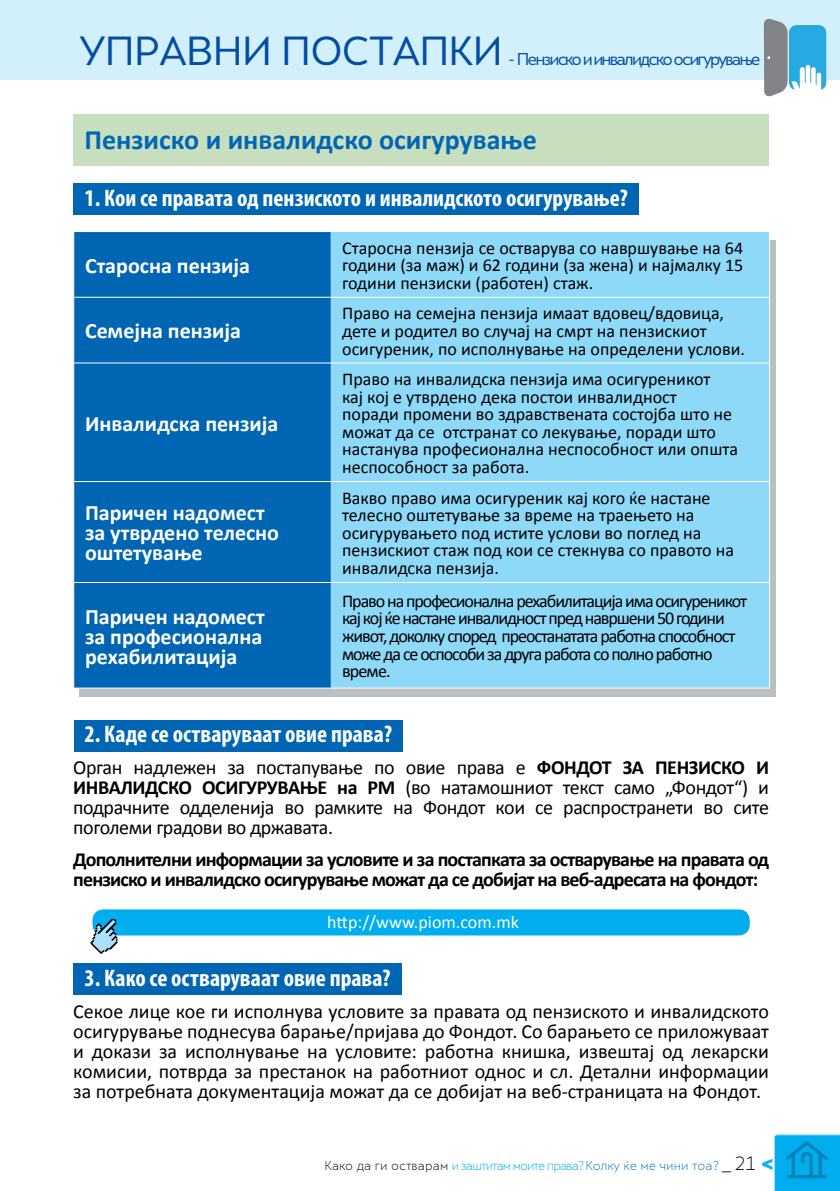
<style>
.page{position:relative;width:840px;height:1191px;background:#fff}
.page>*{position:absolute;margin:0;border:0;box-sizing:border-box;transform-origin:0 0}
.t1{font:38px "Skola Sans";letter-spacing:-.02em;color:#034ea2}
.t2{font:700 28px "Calibri";color:#0066b3}
.t3{font:700 condensed 24px "Myriad Pro";color:#fff}
.t4{font:700 22px/20px "Calibri";color:#fff}
.t5{font:20px/20px "Calibri";letter-spacing:-.015em;color:#000;text-align:justify}
.t6{font:700 20px/20px "Calibri";letter-spacing:-.04em;color:#000}
.t7{font:18px/17.6px "Calibri";color:#000}
.t8{font:18px/17.6px "Calibri";letter-spacing:-.06em;color:#000}
.t9{font:18px "Calibri";color:#fff}
.t10{font:16px "Skola Sans";letter-spacing:-.12em;color:#034ea2}
.t11{font:300 12px "Skola Sans";letter-spacing:-.005em;color:#00aeef}
.s1{font-weight:700}
.s2{color:#000}
.s3{color:#0072bc}
.s4{font-size:18px;color:#000}
.s5{font-weight:700;font-size:18px}
</style>
<div class="page">
<div style="left:0;top:0;width:839px;height:79px;background:#d2f0fc"></div>
<svg style="left:762px;top:1134px;width:77px;height:57px;background:#2bb6ea"></svg>
<div style="left:788px;top:25px;width:37px;height:65px;background:#27aae1;border-radius:8px"></div>
<svg style="left:763px;top:18px;width:57px;height:79px"></svg>
<div style="left:93px;top:910px;width:655px;height:24px;background:#00aeef;border-radius:10px"></div>
<div style="left:92px;top:909px;width:657px;height:26px;border:2px solid #00aeef;border-radius:10px"></div>
<svg style="left:90px;top:918px;width:28px;height:36px"></svg>
<div style="left:79px;top:282px;width:696px;height:415px;background:#bcbec0"></div>
<div style="left:73px;top:183px;width:565px;height:32px;background:#0066b3"></div>
<div style="left:75px;top:720px;width:328px;height:31px;background:#0066b3"></div>
<div style="left:73px;top:963px;width:328px;height:31px;background:#0066b3"></div>
<div style="left:73px;top:115px;width:695px;height:51px;background:#c7dfbf"></div>
<div style="left:74px;top:232px;width:256px;height:455px;background:#0066b3"></div>
<div style="left:330px;top:232px;width:438px;height:455px;background:#8ed8f8"></div>
<hr style="left:768px;top:232px;width:1px;height:65px;background:#fff">
<hr style="left:73px;top:297px;width:257px;height:1px;background:#fff">
<hr style="left:330px;top:297px;width:439px;height:1px;background:#fff">
<hr style="left:768px;top:298px;width:1px;height:64px;background:#fff">
<hr style="left:73px;top:362px;width:257px;height:1px;background:#fff">
<hr style="left:330px;top:362px;width:439px;height:1px;background:#fff">
<hr style="left:768px;top:363px;width:1px;height:118px;background:#fff">
<hr style="left:73px;top:481px;width:257px;height:1px;background:#fff">
<hr style="left:330px;top:481px;width:439px;height:1px;background:#fff">
<hr style="left:768px;top:482px;width:1px;height:100px;background:#fff">
<hr style="left:73px;top:582px;width:257px;height:1px;background:#fff">
<hr style="left:330px;top:582px;width:439px;height:1px;background:#fff">
<hr style="left:768px;top:583px;width:1px;height:104px;background:#fff">
<hr style="left:73px;top:687px;width:257px;height:1px;background:#fff">
<hr style="left:330px;top:687px;width:439px;height:1px;background:#fff">
<h1 class="t1" style="left:79px;top:28px;width:424px">УПРАВНИ ПОСТАПКИ</h1>
<p class="t10" style="left:508px;top:50px;width:253px">- Пензиско и инвалидско осигурување</p>
<h2 class="t2" style="left:84px;top:121px;width:453px">Пензиско и инвалидско осигурување</h2>
<h3 class="t3" style="left:84px;top:183px;width:544px">1. Кои се правата од пензиското и инвалидското осигурување?</h3>
<p class="t4" style="left:85px;top:255px;width:166px">Старосна пензија</p>
<p class="t4" style="left:85px;top:321px;width:157px">Семејна пензија</p>
<p class="t4" style="left:85px;top:413px;width:195px">Инвалидска пензија</p>
<p class="t4" style="left:85px;top:503px;width:195px">Паричен надомест за утврдено телесно оштетување</p>
<p class="t4" style="left:85px;top:606px;width:181px;text-align:justify">Паричен надомест за професионална рехабилитација</p>
<p class="t7" style="left:342px;top:239px;width:402px;text-align:justify">Старосна пензија се остварува со навршување на 64 години (за маж) и 62 години (за жена) и најмалку 15 години пензиски (работен) стаж.</p>
<p class="t7" style="left:342px;top:304px;width:404px">Право на семејна пензија имаат вдовец/вдовица, дете и родител во случај на смрт на пензискиот осигуреник, по исполнување на определени услови.</p>
<p class="t7" style="left:342px;top:370px;width:397px">Право на инвалидска пензија има осигуреникот<br>кај кој е утврдено дека постои инвалидност поради промени во здравствената состојба што не можат да се отстранат со лекување, поради што настанува професионална неспособност или општа неспособност за работа.</p>
<p class="t7" style="left:342px;top:489px;width:393px">Вакво право има осигуреник кај кого ќе настане телесно оштетување за време на траењето на осигурувањето под истите услови во поглед на пензискиот стаж под кои се стекнува со правото на инвалидска пензија.</p>
<p class="t8" style="left:342px;top:592px;width:406px">Право на професионална рехабилитација има осигуреникот кај кој ќе настане инвалидност пред навршени 50 години живот, доколку според преостанатата работна способност може да се оспособи за друга работа со полно работно време.</p>
<h3 class="t3" style="left:84px;top:719px;width:309px">2. Каде се остваруваат овие права?</h3>
<p class="t5" style="left:73px;top:757px;width:697px">Орган надлежен за постапување по овие права е <span class="s1">ФОНДОТ ЗА ПЕНЗИСКО И ИНВАЛИДСКО ОСИГУРУВАЊЕ на РМ</span> (во натамошниот текст само „Фондот“) и подрачните одделенија во рамките на Фондот кои се распространети во сите поголеми градови во државата.</p>
<p class="t6" style="left:73px;top:849px;width:697px">Дополнителни информации за условите и за постапката за остварување на правата од пензиско и инвалидско осигурување можат да се добијат на веб-адресата на фондот:</p>
<p class="t9" style="left:327px;top:910px;width:193px">http://www.piom.com.mk</p>
<h3 class="t3" style="left:84px;top:962px;width:307px">3. Како се остваруваат овие права?</h3>
<p class="t5" style="left:73px;top:1001px;width:697px">Секое лице кое ги исполнува условите за правата од пензиското и инвалидското осигурување поднесува барање/пријава до Фондот. Со барањето се приложуваат и докази за исполнување на условите: работна книшка, извештај од лекарски комисии, потврда за престанок на работниот однос и сл. Детални информации за потребната документација можат да се добијат на веб-страницата на Фондот.</p>
<p class="t11" style="left:324px;top:1159px;width:450px"><span class="s2">Како да ги остварам</span> и заштитам моите права? <span class="s3">Колку ќе ме чини тоа?</span> <span class="s4">_ 21</span> <span class="s5">&lt;</span></p>
</div>
